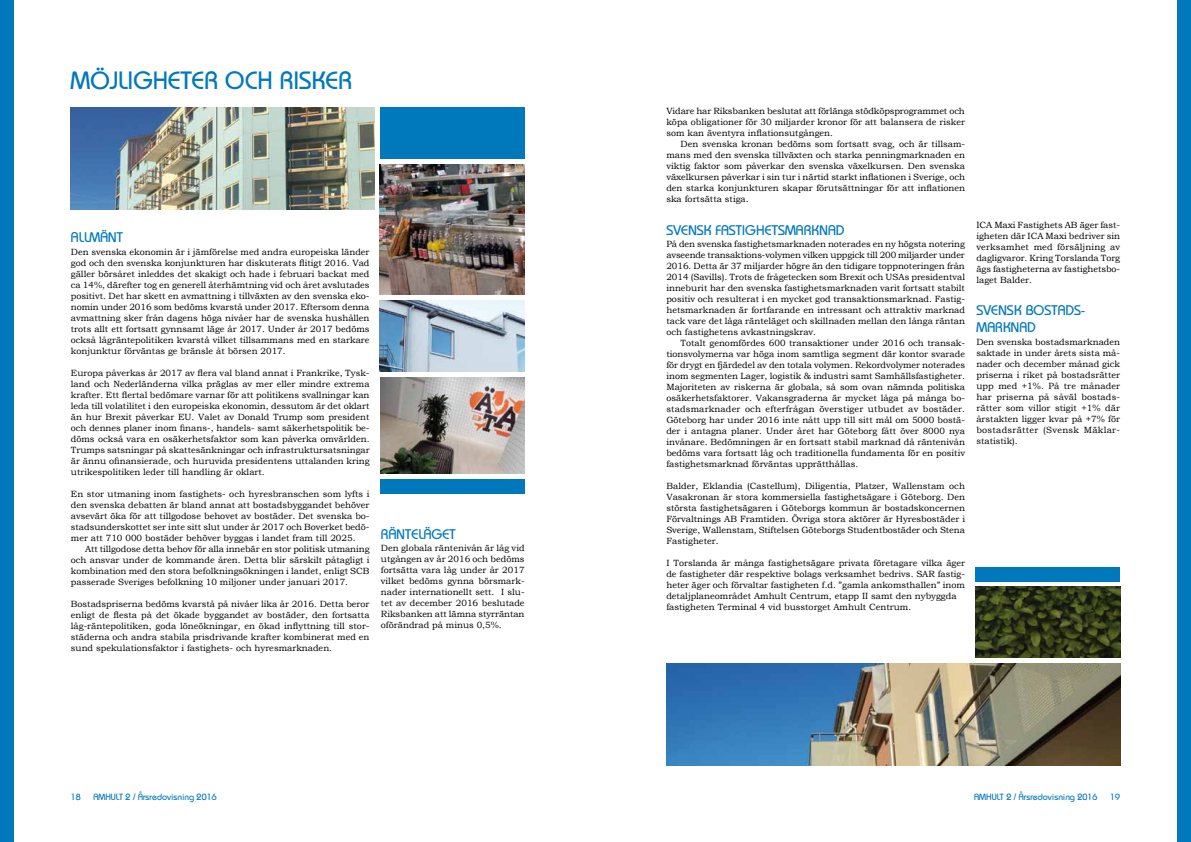
<style>
.page{position:relative;width:1191px;height:842px;background:#fff}
.page>*{position:absolute;margin:0;border:0;box-sizing:border-box;transform-origin:0 0}
.t1{font:25px "Bauhaus";color:#0079bc}
.t2{font:14px/16.8px "Bauhaus";color:#0079bc}
.t3{font:9px/11px "Bookman Old Style";color:#000;text-align:justify}
.t4{font:9px "Bauhaus";color:#0079bc}
</style>
<div class="page">
<div style="left:0;top:0;width:14px;height:842px;background:#0079bc"></div>
<div style="left:1176px;top:0;width:15px;height:842px;background:#0079bc"></div>
<img style="left:975px;top:587px;width:145px;height:71px">
<img style="left:380px;top:300px;width:144px;height:71px">
<img style="left:666px;top:663px;width:454px;height:102px">
<img style="left:71px;top:108px;width:303px;height:102px">
<div style="left:380px;top:479px;width:144px;height:14px;background:#0079bc"></div>
<div style="left:975px;top:567px;width:145px;height:14px;background:#0079bc"></div>
<div style="left:380px;top:108px;width:144px;height:51px;background:#0079bc"></div>
<img style="left:380px;top:164px;width:144px;height:131px">
<img style="left:381px;top:377px;width:143px;height:96px">
<h1 class="t1" style="left:71px;top:65px;width:283px">MÖJLIGHETER OCH RISKER</h1>
<h2 class="t2" style="left:71px;top:229px;width:54px">ALLMÄNT</h2>
<p class="t3" style="left:71px;top:246px;width:300px">Den svenska ekonomin är i jämförelse med andra europeiska länder god och den svenska konjunkturen har diskuterats flitigt 2016. Vad gäller börsåret inleddes det skakigt och hade i februari backat med ca 14%, därefter tog en generell återhämtning vid och året avslutades positivt. Det har skett en avmattning i tillväxten av den svenska eko&shy;nomin under 2016 som bedöms kvarstå under 2017. Eftersom denna avmattning sker från dagens höga nivåer har de svenska hushållen trots allt ett fortsatt gynnsamt läge år 2017. Under år 2017 bedöms också lågräntepolitiken kvarstå vilket tillsammans med en starkare konjunktur förväntas ge bränsle åt börsen 2017.</p>
<p class="t3" style="left:71px;top:367px;width:300px">Europa påverkas år 2017 av flera val bland annat i Frankrike, Tysk&shy;land och Nederländerna vilka präglas av mer eller mindre extrema krafter. Ett flertal bedömare varnar för att politikens svallningar kan leda till volatilitet i den europeiska ekonomin, dessutom är det oklart än hur Brexit påverkar EU. Valet av Donald Trump som president och dennes planer inom finans-, handels- samt säkerhetspolitik be&shy;döms också vara en osäkerhetsfaktor som kan påverka omvärlden.<br>Trumps satsningar på skattesänkningar och infrastruktursatsningar är ännu ofinansierade, och huruvida presidentens uttalanden kring utrikespolitiken leder till handling är oklart.</p>
<p class="t3" style="left:71px;top:488px;width:300px">En stor utmaning inom fastighets- och hyresbranschen som lyfts i den svenska debatten är bland annat att bostadsbyggandet behöver avsevärt öka för att tillgodose behovet av bostäder. Det svenska bo&shy;stadsunderskottet ser inte sitt slut under år 2017 och Boverket bedö&shy;mer att 710 000 bostäder behöver byggas i landet fram till 2025.</p>
<p class="t3" style="left:71px;top:543px;width:300px;text-indent:14px">Att tillgodose detta behov för alla innebär en stor politisk utmaning och ansvar under de kommande åren. Detta blir särskilt påtagligt i kombination med den stora befolkningsökningen i landet, enligt SCB passerade Sveriges befolkning 10 miljoner under januari 2017.</p>
<p class="t3" style="left:71px;top:598px;width:300px">Bostadspriserna bedöms kvarstå på nivåer lika år 2016. Detta beror enligt de flesta på det ökade byggandet av bostäder, den fortsatta låg-räntepolitiken, goda löneökningar, en ökad inflyttning till stor&shy;städerna och andra stabila prisdrivande krafter kombinerat med en sund spekulationsfaktor i fastighets- och hyresmarknaden.</p>
<h2 class="t2" style="left:381px;top:525px;width:76px">RÄNTELÄGET</h2>
<p class="t3" style="left:381px;top:543px;width:145px">Den globala räntenivån är låg vid utgången av år 2016 och bedöms fortsätta vara låg under år 2017 vilket bedöms gynna börsmark&shy;nader internationellt sett. I slu&shy;tet av december 2016 beslutade Riksbanken att lämna styrräntan oförändrad på minus 0,5%.</p>
<p class="t3" style="left:666px;top:106px;width:300px">Vidare har Riksbanken beslutat att förlänga stödköpsprogrammet och köpa obligationer för 30 miljarder kronor för att balansera de risker som kan äventyra inflationsutgången.</p>
<p class="t3" style="left:666px;top:139px;width:300px;text-indent:14px">Den svenska kronan bedöms som fortsatt svag, och är tillsam&shy;mans med den svenska tillväxten och starka penningmarknaden en viktig faktor som påverkar den svenska växelkursen. Den svenska växelkursen påverkar i sin tur i närtid starkt inflationen i Sverige, och den starka konjunkturen skapar förutsättningar för att inflationen ska fortsätta stiga.</p>
<h2 class="t2" style="left:666px;top:221px;width:180px">SVENSK FASTIGHETSMARKNAD</h2>
<p class="t3" style="left:666px;top:239px;width:300px">På den svenska fastighetsmarknaden noterades en ny högsta notering avseende transaktions-volymen vilken uppgick till 200 miljarder under 2016. Detta är 37 miljarder högre än den tidigare toppnoteringen från 2014 (Savills). Trots de frågetecken som Brexit och USAs presidentval inneburit har den svenska fastighetsmarknaden varit fortsatt stabilt positiv och resulterat i en mycket god transaktionsmarknad. Fastig&shy;hetsmarknaden är fortfarande en intressant och attraktiv marknad tack vare det låga ränteläget och skillnaden mellan den långa räntan och fastighetens avkastningskrav.</p>
<p class="t3" style="left:666px;top:338px;width:300px;text-indent:14px">Totalt genomfördes 600 transaktioner under 2016 och transak&shy;tionsvolymerna var höga inom samtliga segment där kontor svarade för drygt en fjärdedel av den totala volymen. Rekordvolymer noterades inom segmenten Lager, logistik &amp; industri samt Samhällsfastigheter.<br>Majoriteten av riskerna är globala, så som ovan nämnda politiska osäkerhetsfaktorer. Vakansgraderna är mycket låga på många bo&shy;stadsmarknader och efterfrågan överstiger utbudet av bostäder.<br>Göteborg har under 2016 inte nått upp till sitt mål om 5000 bostä&shy;der i antagna planer. Under året har Göteborg fått över 8000 nya invånare. Bedömningen är en fortsatt stabil marknad då räntenivån bedöms vara fortsatt låg och traditionella fundamenta för en positiv fastighetsmarknad förväntas upprätthållas.</p>
<p class="t3" style="left:666px;top:481px;width:300px">Balder, Eklandia (Castellum), Diligentia, Platzer, Wallenstam och Vasakronan är stora kommersiella fastighetsägare i Göteborg. Den största fastighetsägaren i Göteborgs kommun är bostadskoncernen Förvaltnings AB Framtiden. Övriga stora aktörer är Hyresbostäder i Sverige, Wallenstam, Stiftelsen Göteborgs Studentbostäder och Stena Fastigheter.</p>
<p class="t3" style="left:666px;top:558px;width:300px;text-align:left">I Torslanda är många fastighetsägare privata företagare vilka äger de fastigheter där respektive bolags verksamhet bedrivs. SAR fastig&shy;heter äger och förvaltar fastigheten f.d. ”gamla ankomsthallen” inom detaljplaneområdet Amhult Centrum, etapp II samt den nybyggda fastigheten Terminal 4 vid busstorget Amhult Centrum.</p>
<p class="t3" style="left:976px;top:219px;width:145px">ICA Maxi Fastighets AB äger fast&shy;igheten där ICA Maxi bedriver sin verksamhet med försäljning av dagligvaror. Kring Torslanda Torg ägs fastigheterna av fastighetsbo&shy;laget Balder.</p>
<h2 class="t2" style="left:976px;top:302px;width:110px">SVENSK BOSTADS-<br>MARKNAD</h2>
<p class="t3" style="left:976px;top:336px;width:145px">Den svenska bostadsmarknaden saktade in under årets sista må&shy;nader och december månad gick priserna i riket på bostadsrätter upp med +1%. På tre månader har priserna på såväl bostads&shy;rätter som villor stigit +1% där årstakten ligger kvar på +7% för bostadsrätter (Svensk Mäklar&shy;statistik).</p>
<p class="t4" style="left:71px;top:791px;width:12px">18</p>
<p class="t4" style="left:93px;top:791px;width:125px">AMHULT 2 / Årsredovisning 2016</p>
<p class="t4" style="left:974px;top:791px;width:125px">AMHULT 2 / Årsredovisning 2016</p>
<p class="t4" style="left:1110px;top:791px;width:12px">19</p>
</div>
